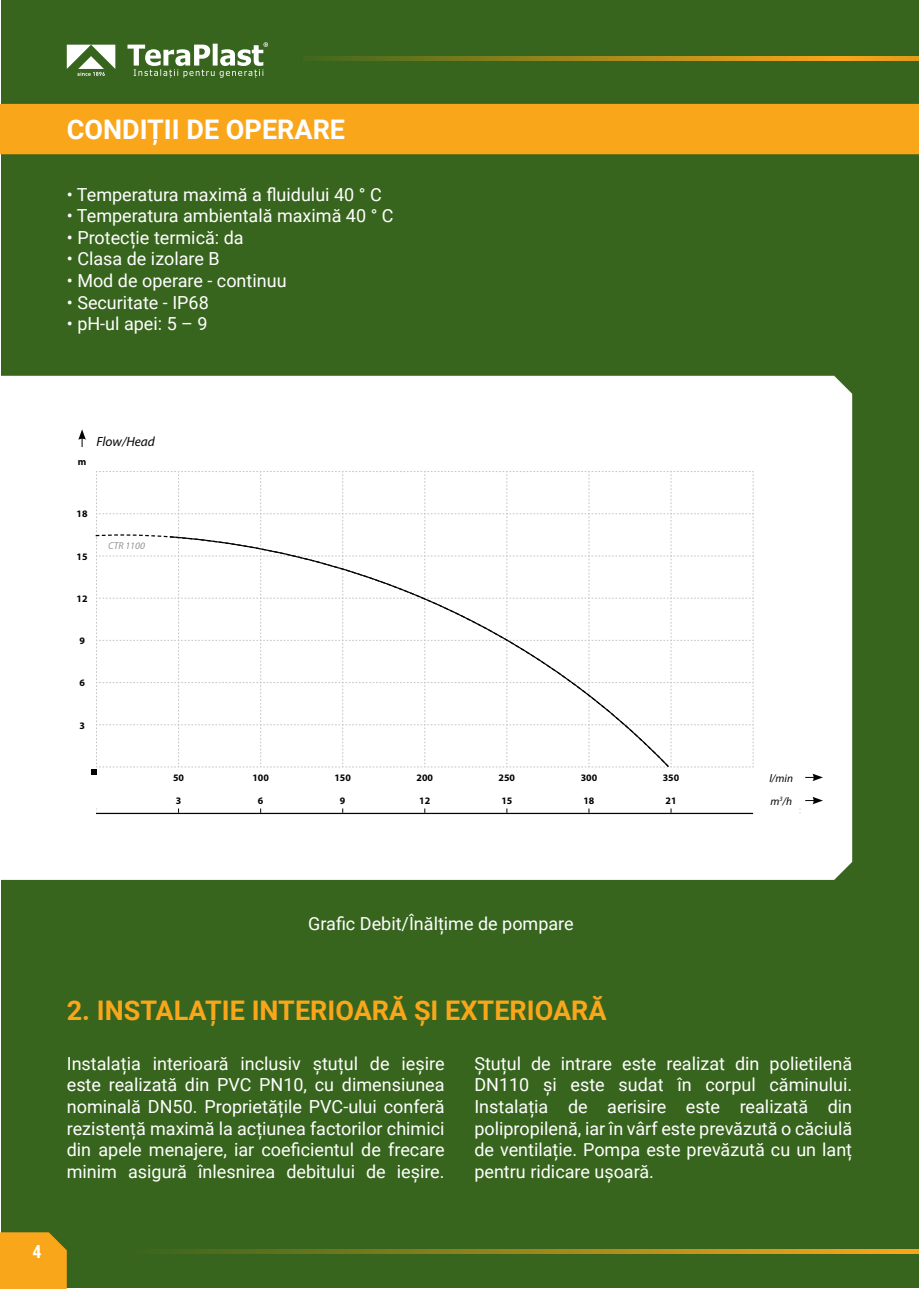
<style>
.page{position:relative;width:919px;height:1289px;background:#fff}
.page>*{position:absolute;margin:0;border:0;box-sizing:border-box;transform-origin:0 0}
.t1{font:700 27px "Roboto";color:#faa61a}
.t2{font:700 27px "Roboto";color:#fff}
.t3{font:18px/21.6px "Roboto";color:#fff;text-align:justify}
.t4{font:700 18px "Roboto Condensed";color:#fff}
.t5{font:italic 13.35px "Myriad Pro";color:#020304}
.t6{font:italic 11.1px "Myriad Pro";color:#020304}
.t7{font:700 9.9px "Myriad Pro";color:#020304}
.t8{font:italic 9.9px "Myriad Pro";color:#929392}
</style>
<div class="page">
<div style="left:1px;top:1px;width:917px;height:1287px;background:#38651e"></div>
<svg style="left:0;top:1232px;width:67px;height:56px"></svg>
<svg style="left:67px;top:42px;width:201px;height:36px"></svg>
<svg style="left:170px;top:1249px;width:748px;height:4px"></svg>
<svg style="left:313px;top:56px;width:605px;height:5px"></svg>
<div style="left:0;top:104px;width:918px;height:50px;background:#faa61a"></div>
<div style="left:1px;top:376px;width:851px;height:503px;background:#fff"></div>
<hr style="left:96px;top:812px;width:41px;height:2px;background:#020304">
<hr style="left:137px;top:812px;width:41px;height:2px;background:#020304">
<hr style="left:178px;top:812px;width:41px;height:2px;background:#020304">
<hr style="left:219px;top:812px;width:41px;height:2px;background:#020304">
<hr style="left:260px;top:812px;width:41px;height:2px;background:#020304">
<hr style="left:302px;top:812px;width:40px;height:2px;background:#020304">
<hr style="left:343px;top:812px;width:41px;height:2px;background:#020304">
<hr style="left:384px;top:812px;width:41px;height:2px;background:#020304">
<hr style="left:425px;top:812px;width:41px;height:2px;background:#020304">
<hr style="left:466px;top:812px;width:41px;height:2px;background:#020304">
<hr style="left:507px;top:812px;width:41px;height:2px;background:#020304">
<hr style="left:548px;top:812px;width:41px;height:2px;background:#020304">
<hr style="left:589px;top:812px;width:41px;height:2px;background:#020304">
<hr style="left:630px;top:812px;width:41px;height:2px;background:#020304">
<hr style="left:671px;top:812px;width:41px;height:2px;background:#020304">
<hr style="left:712px;top:812px;width:41px;height:2px;background:#020304">
<svg style="left:78px;top:429px;width:8px;height:18px"></svg>
<svg style="left:805px;top:773px;width:17px;height:8px"></svg>
<svg style="left:799px;top:796px;width:23px;height:17px"></svg>
<div style="left:91px;top:471px;width:662px;height:303px;background:#fff"></div>
<div style="left:94px;top:509px;width:576px;height:259px;background:#fff"></div>
<div style="left:168px;top:535px;width:502px;height:233px;background:#fff"></div>
<h1 class="t2" style="left:67px;top:111px;width:280px">CONDIȚII DE OPERARE</h1>
<p class="t3" style="left:67px;top:183px;width:316px">• Temperatura maximă a fluidului 40 ° C</p>
<p class="t3" style="left:67px;top:204px;width:328px">• Temperatura ambientală maximă 40 ° C</p>
<p class="t3" style="left:67px;top:226px;width:178px">• Protecție termică: da</p>
<p class="t3" style="left:67px;top:247px;width:154px">• Clasa de izolare B</p>
<p class="t3" style="left:67px;top:269px;width:221px">• Mod de operare - continuu</p>
<p class="t3" style="left:67px;top:291px;width:144px">• Securitate - IP68</p>
<p class="t3" style="left:67px;top:312px;width:142px">• pH-ul apei: 5 – 9</p>
<p class="t7" style="left:78px;top:455px;width:10px">m</p>
<p class="t5" style="left:96px;top:433px;width:60px">Flow/Head</p>
<p class="t7" style="left:77px;top:507px;width:13px">18</p>
<p class="t7" style="left:77px;top:550px;width:13px">15</p>
<p class="t7" style="left:77px;top:592px;width:13px">12</p>
<p class="t7" style="left:79px;top:634px;width:7px">9</p>
<p class="t7" style="left:79px;top:676px;width:7px">6</p>
<p class="t7" style="left:79px;top:718px;width:7px">3</p>
<p class="t8" style="left:108px;top:540px;width:38px">CTR 1100</p>
<p class="t7" style="left:173px;top:771px;width:13px">50</p>
<p class="t7" style="left:252px;top:771px;width:18px">100</p>
<p class="t7" style="left:334px;top:771px;width:18px">150</p>
<p class="t7" style="left:416px;top:771px;width:18px">200</p>
<p class="t7" style="left:498px;top:771px;width:18px">250</p>
<p class="t7" style="left:580px;top:771px;width:18px">300</p>
<p class="t7" style="left:662px;top:771px;width:18px">350</p>
<p class="t6" style="left:769px;top:771px;width:25px">l/min</p>
<p class="t7" style="left:176px;top:794px;width:7px">3</p>
<p class="t7" style="left:258px;top:794px;width:7px">6</p>
<p class="t7" style="left:340px;top:794px;width:7px">9</p>
<p class="t7" style="left:419px;top:794px;width:13px">12</p>
<p class="t7" style="left:501px;top:794px;width:13px">15</p>
<p class="t7" style="left:583px;top:794px;width:13px">18</p>
<p class="t7" style="left:665px;top:794px;width:13px">21</p>
<p class="t6" style="left:770px;top:794px;width:23px">m<sup>3</sup>/h</p>
<p class="t4" style="left:33px;top:1239px;width:10px">4</p>
<p class="t3" style="left:308px;top:911px;width:267px">Grafic Debit/Înălțime de pompare</p>
<h1 class="t1" style="left:67px;top:991px;width:541px">2. INSTALAȚIE INTERIOARĂ ȘI EXTERIOARĂ</h1>
<p class="t3" style="left:67px;top:1051px;width:379px">Instalația interioară inclusiv ștuțul de ieșire este realizată din PVC PN10, cu dimensiunea nominală DN50. Proprietățile PVC-ului conferă rezistență maximă la acțiunea factorilor chimici din apele menajere, iar coeficientul de frecare minim asigură înlesnirea debitului de ieșire.</p>
<p class="t3" style="left:474px;top:1051px;width:379px">Ștuțul de intrare este realizat din polietilenă DN110 și este sudat în corpul căminului.<br>Instalația de aerisire este realizată din polipropilenă, iar în vârf este prevăzută o căciulă de ventilație. Pompa este prevăzută cu un lanț pentru ridicare ușoară.</p>
</div>
